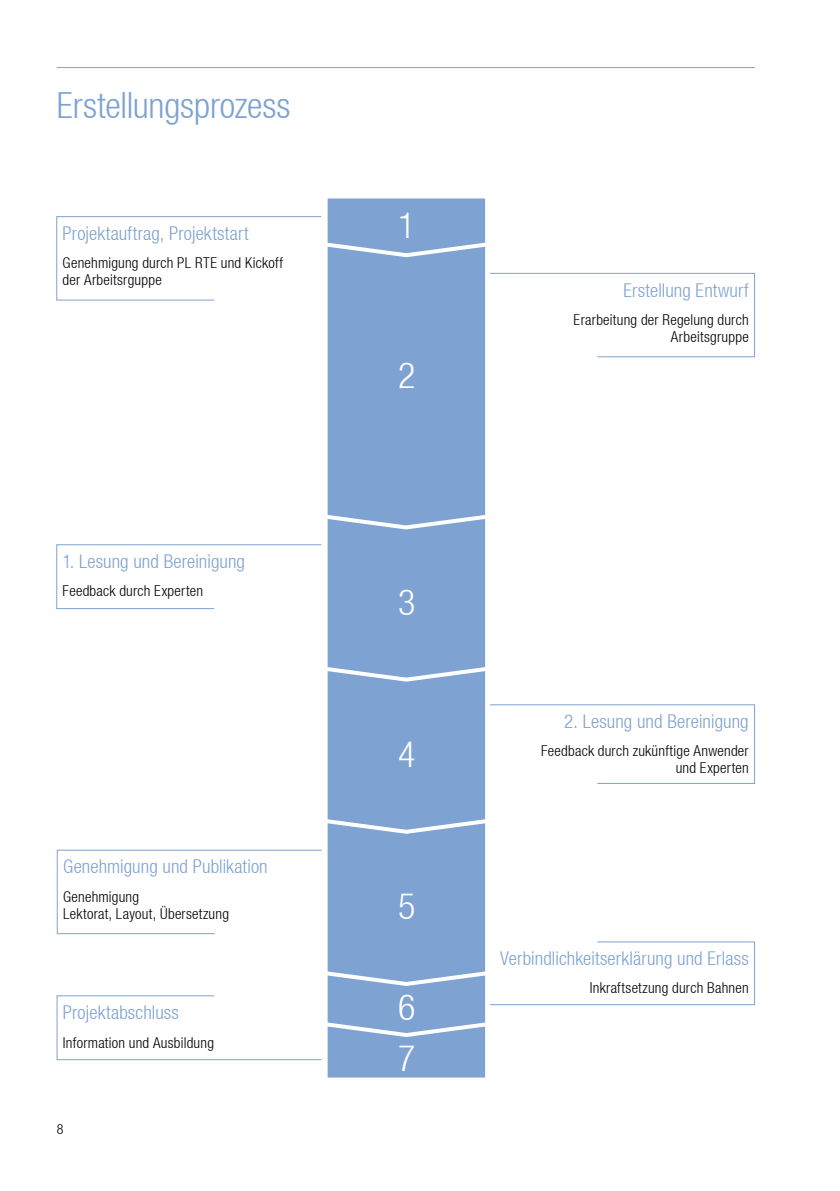
<style>
.page{position:relative;width:840px;height:1191px;background:#fff}
.page>*{position:absolute;margin:0;border:0;box-sizing:border-box;transform-origin:0 0}
.t1{font:300 condensed 36px "Helvetica Neue LT";letter-spacing:-.005em;color:#7ea2d1}
.t2{font:300 condensed 36px "Helvetica Neue LT";color:#fff}
.t3{font:300 condensed 19px "Helvetica Neue LT";letter-spacing:.005em;color:#7ea2d1}
.t4{font:300 condensed 15px/17px "Helvetica Neue LT";letter-spacing:.015em;color:#000}
.t5{font:300 condensed 14px "Helvetica Neue LT";color:#000}
</style>
<div class="page">
<hr style="left:57px;top:67px;width:697px;height:1px;background:#7ea2d1">
<div style="left:327px;top:198px;width:158px;height:879px;background:#7ea2d1"></div>
<svg style="left:327px;top:511px;width:159px;height:20px"></svg>
<svg style="left:327px;top:664px;width:159px;height:19px"></svg>
<svg style="left:327px;top:816px;width:159px;height:20px"></svg>
<svg style="left:56px;top:849px;width:266px;height:85px"></svg>
<svg style="left:56px;top:544px;width:266px;height:65px"></svg>
<svg style="left:56px;top:216px;width:699px;height:142px"></svg>
<svg style="left:56px;top:941px;width:699px;height:119px"></svg>
<svg style="left:490px;top:704px;width:265px;height:80px"></svg>
<h1 class="t1" style="left:57px;top:85px;width:235px">Erstellungsprozess</h1>
<p class="t3" style="left:63px;top:222px;width:187px">Projektauftrag, Projektstart</p>
<p class="t4" style="left:63px;top:254px;width:222px">Genehmigung durch PL RTE und Kickoff der Arbeitsrguppe</p>
<p class="t3" style="left:63px;top:550px;width:184px">1. Lesung und Bereinigung</p>
<p class="t4" style="left:63px;top:582px;width:142px">Feedback durch Experten</p>
<p class="t3" style="left:63px;top:855px;width:206px">Genehmigung und Publikation</p>
<p class="t4" style="left:63px;top:887px;width:167px">Genehmigung<br>Lektorat, Layout, Übersetzung</p>
<p class="t3" style="left:63px;top:1001px;width:118px">Projektabschluss</p>
<p class="t4" style="left:63px;top:1033px;width:152px">Information und Ausbildung</p>
<p class="t5" style="left:57px;top:1121px;width:8px">8</p>
<h1 class="t2" style="left:398px;top:204px;width:19px">1</h1>
<h1 class="t2" style="left:398px;top:355px;width:19px">2</h1>
<h1 class="t2" style="left:398px;top:581px;width:19px">3</h1>
<h1 class="t2" style="left:398px;top:733px;width:19px">4</h1>
<h1 class="t2" style="left:398px;top:885px;width:19px">5</h1>
<h1 class="t2" style="left:398px;top:986px;width:19px">6</h1>
<h1 class="t2" style="left:398px;top:1037px;width:19px">7</h1>
<p class="t3" style="left:623px;top:279px;width:127px">Erstellung Entwurf</p>
<p class="t4" style="left:573px;top:311px;width:176px;text-align:right">Erarbeitung der Regelung durch<br>Arbeitsgruppe</p>
<p class="t3" style="left:564px;top:710px;width:186px">2. Lesung und Bereinigung</p>
<p class="t4" style="left:540px;top:742px;width:209px;text-align:right">Feedback durch zukünftige Anwender und Experten</p>
<p class="t3" style="left:500px;top:947px;width:250px">Verbindlichkeitserklärung und Erlass</p>
<p class="t4" style="left:589px;top:979px;width:160px">Inkraftsetzung durch Bahnen</p>
</div>
